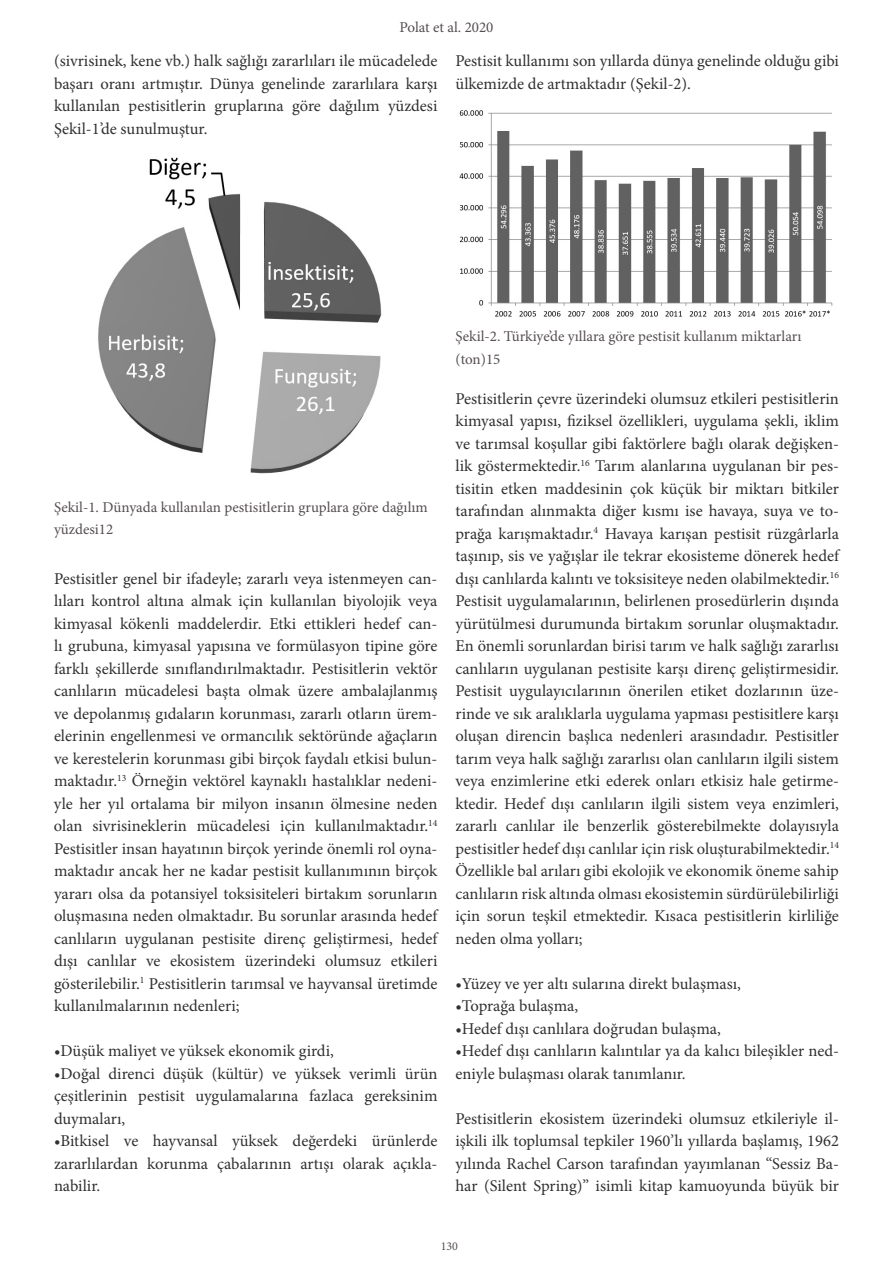
<style>
.page{position:relative;width:893px;height:1263px;background:#fff}
.page>*{position:absolute;margin:0;border:0;box-sizing:border-box;transform-origin:0 0}
.t1{font:16.5px/22.5px "Minion Pro";color:#312f30;text-align:justify}
.referanslar_için{font:15px/22.5px "Minion Pro";color:#554e50}
.t2{font:12px "Minion Pro";color:#554e50}
</style>
<div class="page">
<img style="left:98px;top:157px;width:284px;height:317px">
<img style="left:459px;top:110px;width:374px;height:207px">
<p class="referanslar_için" style="left:399px;top:16px;width:95px">Polat et al. 2020</p>
<p class="t1" style="left:54px;top:50px;width:385px">(sivrisinek, kene vb.) halk sağlığı zararlıları ile mücadelede başarı oranı artmıştır. Dünya genelinde zararlılara karşı kullanılan pestisitlerin gruplarına göre dağılım yüzdesi Şekil-1’de sunulmuştur.</p>
<p class="t1" style="left:455px;top:50px;width:385px">Pestisit kullanımı son yıllarda dünya genelinde olduğu gibi ülkemizde de artmaktadır (Şekil-2).</p>
<p class="referanslar_için" style="left:54px;top:496px;width:375px">Şekil-1. Dünyada kullanılan pestisitlerin gruplara göre dağılım yüzdesi12</p>
<p class="t1" style="left:54px;top:567px;width:385px">Pestisitler genel bir ifadeyle; zararlı veya istenmeyen can&shy;lıları kontrol altına almak için kullanılan biyolojik veya kimyasal kökenli maddelerdir. Etki ettikleri hedef can&shy;lı grubuna, kimyasal yapısına ve formülasyon tipine göre farklı şekillerde sınıflandırılmaktadır. Pestisitlerin vektör canlıların mücadelesi başta olmak üzere ambalajlanmış ve depolanmış gıdaların korunması, zararlı otların ürem&shy;elerinin engellenmesi ve ormancılık sektöründe ağaçların ve kerestelerin korunması gibi birçok faydalı etkisi bulun&shy;maktadır.<sup>13</sup> Örneğin vektörel kaynaklı hastalıklar nedeni&shy;yle her yıl ortalama bir milyon insanın ölmesine neden olan sivrisineklerin mücadelesi için kullanılmaktadır.<sup>14<br></sup>Pestisitler insan hayatının birçok yerinde önemli rol oyna&shy;maktadır ancak her ne kadar pestisit kullanımının birçok yararı olsa da potansiyel toksisiteleri birtakım sorunların oluşmasına neden olmaktadır. Bu sorunlar arasında hedef canlıların uygulanan pestisite direnç geliştirmesi, hedef dışı canlılar ve ekosistem üzerindeki olumsuz etkileri gösterilebilir.<sup>1</sup> Pestisitlerin tarımsal ve hayvansal üretimde kullanılmalarının nedenleri;</p>
<p class="t1" style="left:54px;top:1040px;width:281px">•Düşük maliyet ve yüksek ekonomik girdi,</p>
<p class="t1" style="left:54px;top:1062px;width:385px">•Doğal direnci düşük (kültür) ve yüksek verimli ürün çeşitlerinin pestisit uygulamalarına fazlaca gereksinim duymaları,</p>
<p class="t1" style="left:54px;top:1130px;width:385px">•Bitkisel ve hayvansal yüksek değerdeki ürünlerde zararlılardan korunma çabalarının artışı olarak açıkla&shy;nabilir.</p>
<p class="referanslar_için" style="left:455px;top:325px;width:347px">Şekil-2. Türkiye’de yıllara göre pestisit kullanım miktarları (ton)15</p>
<p class="t1" style="left:455px;top:387px;width:385px">Pestisitlerin çevre üzerindeki olumsuz etkileri pestisitlerin kimyasal yapısı, fiziksel özellikleri, uygulama şekli, iklim ve tarımsal koşullar gibi faktörlere bağlı olarak değişken&shy;lik göstermektedir.<sup>16</sup> Tarım alanlarına uygulanan bir pes&shy;tisitin etken maddesinin çok küçük bir miktarı bitkiler tarafından alınmakta diğer kısmı ise havaya, suya ve to&shy;prağa karışmaktadır.<sup>4</sup> Havaya karışan pestisit rüzgârlarla taşınıp, sis ve yağışlar ile tekrar ekosisteme dönerek hedef dışı canlılarda kalıntı ve toksisiteye neden olabilmektedir.<sup>16<br></sup>Pestisit uygulamalarının, belirlenen prosedürlerin dışında yürütülmesi durumunda birtakım sorunlar oluşmaktadır.<br>En önemli sorunlardan birisi tarım ve halk sağlığı zararlısı canlıların uygulanan pestisite karşı direnç geliştirmesidir.<br>Pestisit uygulayıcılarının önerilen etiket dozlarının üze&shy;rinde ve sık aralıklarla uygulama yapması pestisitlere karşı oluşan direncin başlıca nedenleri arasındadır. Pestisitler tarım veya halk sağlığı zararlısı olan canlıların ilgili sistem veya enzimlerine etki ederek onları etkisiz hale getirme&shy;ktedir. Hedef dışı canlıların ilgili sistem veya enzimleri, zararlı canlılar ile benzerlik gösterebilmekte dolayısıyla pestisitler hedef dışı canlılar için risk oluşturabilmektedir.<sup>14<br></sup>Özellikle bal arıları gibi ekolojik ve ekonomik öneme sahip canlıların risk altında olması ekosistemin sürdürülebilirliği için sorun teşkil etmektedir. Kısaca pestisitlerin kirliliğe neden olma yolları;</p>
<p class="t1" style="left:455px;top:972px;width:287px">•Yüzey ve yer altı sularına direkt bulaşması,</p>
<p class="t1" style="left:455px;top:995px;width:124px">•Toprağa bulaşma,</p>
<p class="t1" style="left:455px;top:1017px;width:267px">•Hedef dışı canlılara doğrudan bulaşma,</p>
<p class="t1" style="left:455px;top:1040px;width:385px">•Hedef dışı canlıların kalıntılar ya da kalıcı bileşikler ned&shy;eniyle bulaşması olarak tanımlanır.</p>
<p class="t1" style="left:455px;top:1107px;width:385px">Pestisitlerin ekosistem üzerindeki olumsuz etkileriyle il&shy;işkili ilk toplumsal tepkiler 1960’lı yıllarda başlamış, 1962 yılında Rachel Carson tarafından yayımlanan ‘‘Sessiz Ba&shy;har (Silent Spring)’’ isimli kitap kamuoyunda büyük bir</p>
<p class="t2" style="left:441px;top:1238px;width:19px">130</p>
</div>
